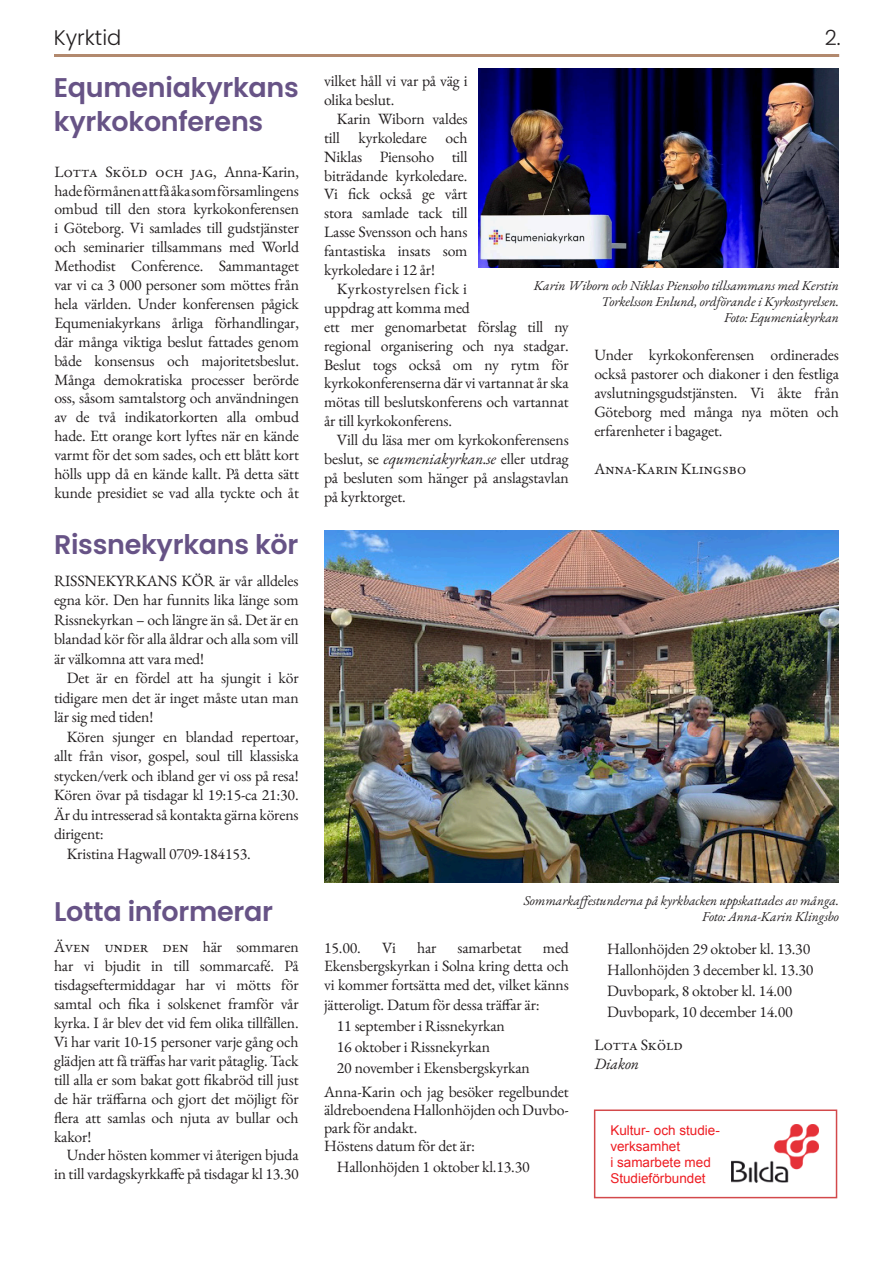
<style>
.page{position:relative;width:893px;height:1263px;background:#fff}
.page>*{position:absolute;margin:0;border:0;box-sizing:border-box;transform-origin:0 0}
.t1{font:600 27px "Poppins";letter-spacing:-.01em;color:#675386}
.t2{font:300 21px "Poppins";color:#231f20}
.t3{font:15.75px/18.9px "EB Garamond";letter-spacing:-.01em;color:#231f20;text-align:justify}
.t4{font:15.75px "EB Garamond";letter-spacing:.02em;color:#231f20}
.t5{font:italic 15.75px "EB Garamond";letter-spacing:-.01em;color:#231f20}
.t6{font:italic 13.5px/16.2px "EB Garamond";letter-spacing:-.01em;color:#231f20;text-align:right}
.t7{font:13.5px "Arial";color:#ee1d23}
.s1{font-weight:400;font-size:18px}
.s2{font-style:italic}
</style>
<div class="page">
<hr style="left:54px;top:54px;width:785px;height:3px;background:#b2896e">
<div style="left:594px;top:1109px;width:243px;height:89px;border:2px solid #d3494b"></div>
<img style="left:731px;top:1124px;width:87px;height:58px">
<img style="left:478px;top:68px;width:361px;height:200px">
<img style="left:324px;top:530px;width:515px;height:352px">
<h2 class="t2" style="left:54px;top:26px;width:69px">Kyrktid</h2>
<p class="t1" style="left:54px;top:72px;width:246px">Equmeniakyrkans</p>
<p class="t1" style="left:54px;top:106px;width:211px">kyrkokonferens</p>
<p class="t3" style="left:54px;top:162px;width:246px">Lotta Sköld och jag, Anna-Karin, hade förmånen att få åka som församlingens ombud till den stora kyrkokonferensen i Göteborg. Vi samlades till gudstjänster och seminarier tillsammans med World Methodist Conference. Sammantaget var vi ca 3 000 personer som möttes från hela världen. Under konferensen pågick Equmeniakyrkans årliga förhandlingar, där många viktiga beslut fattades genom både konsensus och majoritetsbeslut.<br>Många demokratiska processer berörde oss, såsom samtalstorg och användningen av de två indikatorkorten alla ombud hade. Ett orange kort lyftes när en kände varmt för det som sades, och ett blått kort hölls upp då en kände kallt. På detta sätt kunde presidiet se vad alla tyckte och åt</p>
<p class="t1" style="left:54px;top:528px;width:246px">Rissnekyrkans kör</p>
<p class="t3" style="left:54px;top:571px;width:246px;line-height:19.5px">RISSNEKYRKANS KÖR är vår alldeles egna kör. Den har funnits lika länge som Rissnekyrkan – och längre än så. Det är en blandad kör för alla åldrar och alla som vill är välkomna att vara med!</p>
<p class="t3" style="left:54px;top:668px;width:246px;line-height:19.5px;text-indent:13px">Det är en fördel att ha sjungit i kör tidigare men det är inget måste utan man lär sig med tiden!</p>
<p class="t3" style="left:54px;top:727px;width:246px;line-height:19.5px;text-indent:13px">Kören sjunger en blandad repertoar, allt från visor, gospel, soul till klassiska stycken/verk och ibland ger vi oss på resa!<br>Kören övar på tisdagar kl 19:15-ca 21:30.<br>Är du intresserad så kontakta gärna körens dirigent:</p>
<p class="t3" style="left:67px;top:844px;width:186px">Kristina Hagwall 0709-184153.</p>
<p class="t1" style="left:54px;top:896px;width:221px">Lotta informerar</p>
<p class="t3" style="left:54px;top:938px;width:246px">Även under den här sommaren har vi bjudit in till sommarcafé. På tisdagseftermiddagar har vi mötts för samtal och fika i solskenet framför vår kyrka. I år blev det vid fem olika tillfällen.<br>Vi har varit 10-15 personer varje gång och glädjen att få träffas har varit påtaglig. Tack till alla er som bakat gott fikabröd till just de här träffarna och gjort det möjligt för flera att samlas och njuta av bullar och kakor!</p>
<p class="t3" style="left:54px;top:1146px;width:246px;text-align:right">Under hösten kommer vi återigen bjuda in till vardagskyrkkaffe på tisdagar kl 13.30</p>
<p class="t2" style="left:825px;top:26px;width:17px">2<span class="s1">.</span></p>
<p class="t3" style="left:324px;top:71px;width:145px">vilket håll vi var på väg i olika beslut.</p>
<p class="t3" style="left:324px;top:109px;width:145px;text-indent:13px">Karin Wiborn valdes till kyrkoledare och Niklas Piensoho till biträdande kyrkoledare.<br>Vi fick också ge vårt stora samlade tack till Lasse Svensson och hans fantastiska insats som kyrkoledare i 12 år!</p>
<p class="t4" style="left:337px;top:278px;width:131px">Kyrkostyrelsen fick i</p>
<p class="t3" style="left:324px;top:298px;width:147px">uppdrag att komma med</p>
<p class="t3" style="left:324px;top:317px;width:246px">ett mer genomarbetat förslag till ny regional organisering och nya stadgar.<br>Beslut togs också om ny rytm för kyrkokonferenserna där vi vartannat år ska mötas till beslutskonferens och vartannat år till kyrkokonferens.</p>
<p class="t3" style="left:324px;top:430px;width:246px;text-indent:13px">Vill du läsa mer om kyrkokonferensens beslut, se <span class="s2">equmeniakyrkan.se</span> eller utdrag på besluten som hänger på anslagstavlan på kyrktorget.</p>
<p class="t6" style="left:534px;top:277px;width:307px">Karin Wiborn och Niklas Piensoho tillsammans med Kerstin<br>Torkelsson Enlund, ordförande i Kyrkostyrelsen.</p>
<p class="t6" style="left:724px;top:310px;width:116px">Foto: Equmeniakyrkan</p>
<p class="t3" style="left:594px;top:346px;width:246px">Under kyrkokonferensen ordinerades också pastorer och diakoner i den festliga avslutningsgudstjänsten. Vi åkte från Göteborg med många nya möten och erfarenheter i bagaget.</p>
<p class="t3" style="left:594px;top:459px;width:154px">Anna-Karin Klingsbo</p>
<p class="t6" style="left:524px;top:892px;width:317px">Sommarkaffestunderna på kyrkbacken uppskattades av många.</p>
<p class="t6" style="left:702px;top:908px;width:138px">Foto: Anna-Karin Klingsbo</p>
<p class="t3" style="left:324px;top:938px;width:38px">15.00.</p>
<p class="t3" style="left:382px;top:938px;width:15px">Vi</p>
<p class="t3" style="left:417px;top:938px;width:21px">har</p>
<p class="t3" style="left:458px;top:938px;width:66px">samarbetat</p>
<p class="t3" style="left:324px;top:938px;width:246px;text-indent:219px">med Ekensbergskyrkan i Solna kring detta och vi kommer fortsätta med det, vilket känns jätteroligt. Datum för dessa träffar är:</p>
<p class="t3" style="left:337px;top:1016px;width:169px">11 september i Rissnekyrkan</p>
<p class="t3" style="left:337px;top:1037px;width:155px">16 oktober i Rissnekyrkan</p>
<p class="t3" style="left:337px;top:1058px;width:194px">20 november i Ekensbergskyrkan</p>
<p class="t3" style="left:324px;top:1083px;width:246px;line-height:18px">Anna-Karin och jag besöker regelbundet äldreboendena Hallonhöjden och Duvbo&shy;park för andakt.</p>
<p class="t3" style="left:324px;top:1136px;width:152px">Höstens datum för det är:</p>
<p class="t3" style="left:337px;top:1157px;width:194px">Hallonhöjden 1 oktober kl.13.30</p>
<p class="t3" style="left:607px;top:939px;width:205px">Hallonhöjden 29 oktober kl. 13.30</p>
<p class="t3" style="left:607px;top:960px;width:208px">Hallonhöjden 3 december kl. 13.30</p>
<p class="t3" style="left:607px;top:981px;width:186px">Duvbopark, 8 oktober kl. 14.00</p>
<p class="t3" style="left:607px;top:1002px;width:187px">Duvbopark, 10 december 14.00</p>
<p class="t3" style="left:594px;top:1036px;width:90px">Lotta Sköld</p>
<p class="t5" style="left:594px;top:1054px;width:46px">Diakon</p>
<p class="t7" style="left:610px;top:1121px;width:111px">Kultur- och studie-</p>
<p class="t7" style="left:610px;top:1137px;width:71px">verksamhet</p>
<p class="t7" style="left:610px;top:1153px;width:102px">i samarbete med</p>
<p class="t7" style="left:610px;top:1169px;width:97px">Studieförbundet</p>
</div>
